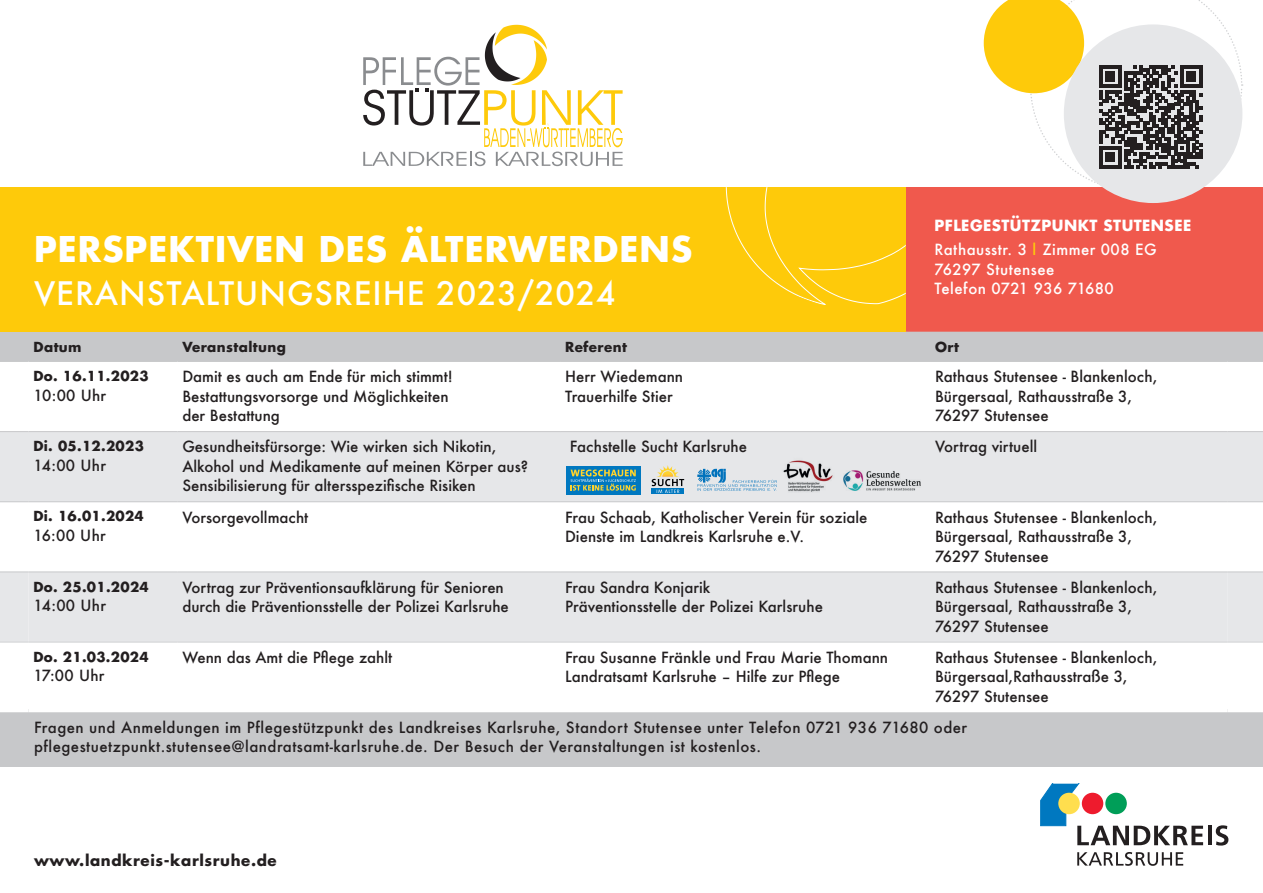
<style>
.page{position:relative;width:1263px;height:893px;background:#fff}
.page>*{position:absolute;margin:0;border:0;box-sizing:border-box;transform-origin:0 0}
.t1{font:700 34.5px "Futura";letter-spacing:.03em;color:#fff}
.t2{font:500 31.5px "Futura";letter-spacing:.03em;color:#fff}
.t3{font:500 15px/19.5px "Futura";color:#231f20}
.t4{font:500 15px/19.5px "Futura";letter-spacing:.03em;color:#231f20}
.t5{font:700 15px/23.7px "Futura";letter-spacing:.03em;color:#fff}
.t6{font:500 15px/19.5px "Futura";letter-spacing:.03em;color:#fff}
.t7{font:700 15px "Futura";letter-spacing:.04em;color:#231f20}
.t8{font:700 13.5px "Futura";letter-spacing:.02em;color:#231f20}
.s1{font-weight:500}
.s2{font-weight:500;color:#feca0a}
</style>
<div class="page">
<div style="left:906px;top:187px;width:357px;height:145px;background:#f0594d"></div>
<div style="left:0;top:709px;width:1263px;height:58px;background:#c7c8ca"></div>
<svg style="left:0;top:432px;width:1263px;height:140px"></svg>
<div style="left:0;top:573px;width:1263px;height:69px;background:#e6e7e9"></div>
<hr style="left:0;top:709px;width:1263px;height:3px;background:#fff">
<div style="left:0;top:332px;width:1263px;height:30px;background:#c7c8ca"></div>
<hr style="left:28px;top:361px;width:149px;height:1px;background:#c7c8ca">
<hr style="left:177px;top:361px;width:383px;height:1px;background:#c7c8ca">
<hr style="left:560px;top:361px;width:370px;height:1px;background:#c7c8ca">
<hr style="left:930px;top:361px;width:298px;height:1px;background:#c7c8ca">
<hr style="left:1228px;top:361px;width:35px;height:1px;background:#c7c8ca">
<svg style="left:0;top:431px;width:28px;height:1px"></svg>
<hr style="left:28px;top:431px;width:149px;height:1px;background:#c7c8ca">
<hr style="left:177px;top:431px;width:383px;height:1px;background:#c7c8ca">
<hr style="left:560px;top:431px;width:370px;height:1px;background:#c7c8ca">
<hr style="left:930px;top:431px;width:298px;height:1px;background:#c7c8ca">
<hr style="left:1228px;top:431px;width:35px;height:1px;background:#c7c8ca">
<svg style="left:0;top:642px;width:28px;height:1px"></svg>
<hr style="left:28px;top:642px;width:149px;height:1px;background:#d1d2d4">
<hr style="left:177px;top:642px;width:383px;height:1px;background:#d1d2d4">
<hr style="left:560px;top:642px;width:370px;height:1px;background:#d1d2d4">
<hr style="left:930px;top:642px;width:298px;height:1px;background:#d1d2d4">
<hr style="left:1228px;top:642px;width:35px;height:1px;background:#d1d2d4">
<svg style="left:0;top:501px;width:28px;height:1px"></svg>
<hr style="left:28px;top:501px;width:149px;height:1px;background:#c7c8ca">
<hr style="left:177px;top:501px;width:383px;height:1px;background:#c7c8ca">
<hr style="left:560px;top:501px;width:370px;height:1px;background:#c7c8ca">
<hr style="left:930px;top:501px;width:298px;height:1px;background:#c7c8ca">
<hr style="left:1228px;top:501px;width:35px;height:1px;background:#c7c8ca">
<svg style="left:0;top:572px;width:28px;height:1px"></svg>
<hr style="left:28px;top:572px;width:149px;height:1px;background:#c7c8ca">
<hr style="left:177px;top:572px;width:383px;height:1px;background:#c7c8ca">
<hr style="left:560px;top:572px;width:370px;height:1px;background:#c7c8ca">
<hr style="left:930px;top:572px;width:298px;height:1px;background:#c7c8ca">
<hr style="left:1228px;top:572px;width:35px;height:1px;background:#c7c8ca">
<img style="left:778px;top:457px;width:59px;height:38px">
<img style="left:843px;top:470px;width:77px;height:20px">
<div style="left:566px;top:466px;width:74px;height:28px;background:#0078c0"></div>
<svg style="left:571px;top:469px;width:65px;height:22px"></svg>
<svg style="left:697px;top:469px;width:80px;height:22px;background:#b6cedf"></svg>
<div style="left:652px;top:488px;width:32px;height:6px;background:#0078c0"></div>
<svg style="left:652px;top:465px;width:32px;height:28px"></svg>
<svg style="left:1040px;top:784px;width:163px;height:61px"></svg>
<svg style="left:1208px;top:826px;width:3px;height:19px"></svg>
<svg style="left:1216px;top:825px;width:12px;height:21px"></svg>
<svg style="left:1077px;top:852px;width:106px;height:14px"></svg>
<div style="left:0;top:187px;width:906px;height:145px;background:#feca0a"></div>
<svg style="left:725px;top:187px;width:181px;height:118px"></svg>
<div style="left:1064px;top:24px;width:178px;height:179px;background:#e6e7e9;border-radius:50%"></div>
<svg style="left:984px;top:0;width:259px;height:192px"></svg>
<svg style="left:363px;top:25px;width:260px;height:141px"></svg>
<h1 class="t1" style="left:34px;top:225px;width:660px">PERSPEKTIVEN DES ÄLTERWERDENS</h1>
<h2 class="t2" style="left:34px;top:272px;width:583px">VERANSTALTUNGSREIHE 2023/2024</h2>
<p class="t5" style="left:934px;top:213px;width:258px">PFLEGESTÜTZPUNKT STUTENSEE<br><span class="s1">Rathausstr. 3</span> <span class="s2">l</span> <span class="s1">Zimmer 008 EG</span></p>
<p class="t6" style="left:934px;top:259px;width:181px">76297 Stutensee<br>Telefon 0721 936 71680</p>
<p class="t8" style="left:34px;top:338px;width:50px">Datum</p>
<p class="t8" style="left:182px;top:338px;width:105px">Veranstaltung</p>
<p class="t8" style="left:565px;top:338px;width:63px">Referent</p>
<p class="t8" style="left:935px;top:338px;width:26px">Ort</p>
<p class="t8" style="left:34px;top:367px;width:117px">Do. 16.11.2023</p>
<p class="t3" style="left:34px;top:385px;width:74px">10:00 Uhr</p>
<p class="t3" style="left:182px;top:367px;width:272px">Damit es auch am Ende für mich stimmt!<br>Bestattungsvorsorge und Möglichkeiten der Bestattung</p>
<p class="t3" style="left:565px;top:367px;width:120px">Herr Wiedemann<br>Trauerhilfe Stier</p>
<p class="t3" style="left:935px;top:367px;width:224px">Rathaus Stutensee - Blankenloch,<br>Bürgersaal, Rathausstraße 3,<br>76297 Stutensee</p>
<p class="t8" style="left:34px;top:437px;width:112px">Di. 05.12.2023</p>
<p class="t3" style="left:34px;top:455px;width:74px">14:00 Uhr</p>
<p class="t3" style="left:182px;top:437px;width:347px">Gesundheitsfürsorge: Wie wirken sich Nikotin,<br>Alkohol und Medikamente auf meinen Körper aus?<br>Sensibilisierung für altersspezifische Risiken</p>
<p class="t3" style="left:570px;top:437px;width:179px">Fachstelle Sucht Karlsruhe</p>
<p class="t3" style="left:935px;top:437px;width:104px">Vortrag virtuell</p>
<p class="t8" style="left:34px;top:507px;width:112px">Di. 16.01.2024</p>
<p class="t3" style="left:34px;top:525px;width:74px">16:00 Uhr</p>
<p class="t3" style="left:182px;top:507px;width:128px">Vorsorgevollmacht</p>
<p class="t3" style="left:565px;top:507px;width:304px">Frau Schaab, Katholischer Verein für soziale<br>Dienste im Landkreis Karlsruhe e.V.</p>
<p class="t3" style="left:935px;top:507px;width:224px">Rathaus Stutensee - Blankenloch,<br>Bürgersaal, Rathausstraße 3,<br>76297 Stutensee</p>
<p class="t8" style="left:34px;top:577px;width:117px">Do. 25.01.2024</p>
<p class="t3" style="left:34px;top:596px;width:74px">14:00 Uhr</p>
<p class="t3" style="left:182px;top:577px;width:328px">Vortrag zur Präventionsaufklärung für Senioren durch die Präventionsstelle der Polizei Karlsruhe</p>
<p class="t3" style="left:565px;top:577px;width:259px">Frau Sandra Konjarik<br>Präventionsstelle der Polizei Karlsruhe</p>
<p class="t3" style="left:935px;top:577px;width:224px">Rathaus Stutensee - Blankenloch,<br>Bürgersaal, Rathausstraße 3,<br>76297 Stutensee</p>
<p class="t8" style="left:34px;top:647px;width:117px">Do. 21.03.2024</p>
<p class="t3" style="left:34px;top:666px;width:73px">17:00 Uhr</p>
<p class="t3" style="left:182px;top:647px;width:211px">Wenn das Amt die Pflege zahlt</p>
<p class="t3" style="left:565px;top:647px;width:324px">Frau Susanne Fränkle und Frau Marie Thomann<br>Landratsamt Karlsruhe – Hilfe zur Pflege</p>
<p class="t3" style="left:935px;top:647px;width:224px">Rathaus Stutensee - Blankenloch,<br>Bürgersaal,Rathausstraße 3,<br>76297 Stutensee</p>
<p class="t4" style="left:34px;top:717px;width:935px">Fragen und Anmeldungen im Pflegestützpunkt des Landkreises Karlsruhe, Standort Stutensee unter Telefon 0721 936 71680 oder pflegestuetzpunkt.stutensee@landratsamt-karlsruhe.de. Der Besuch der Veranstaltungen ist kostenlos.</p>
<p class="t7" style="left:34px;top:850px;width:244px">www.landkreis-karlsruhe.de</p>
</div>
